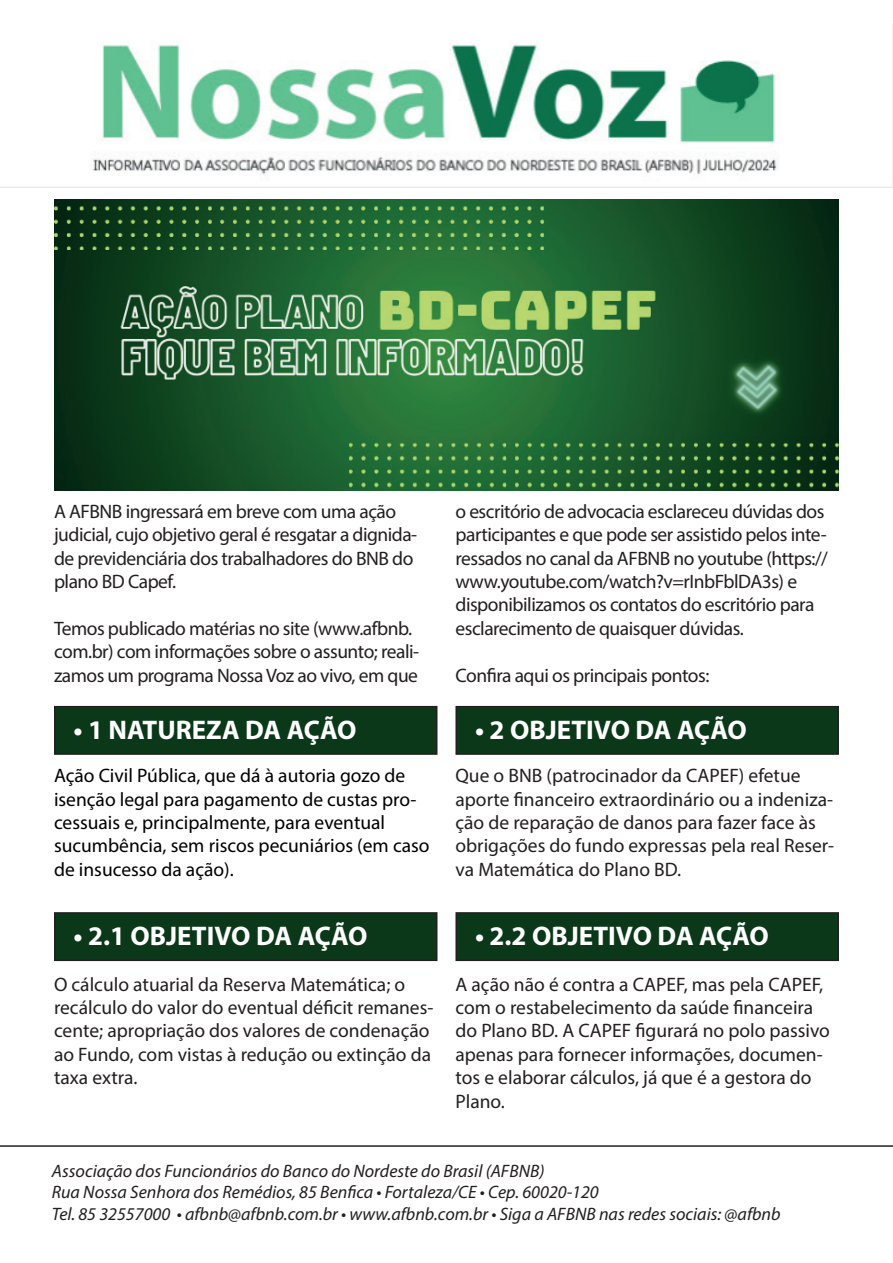
<style>
.page{position:relative;width:893px;height:1263px;background:#fff}
.page>*{position:absolute;margin:0;border:0;box-sizing:border-box;transform-origin:0 0}
.t1{font:700 27px "Myriad Pro";color:#fff}
.t2{font:19.5px/23.4px "Myriad Pro";letter-spacing:-.01em;color:#231f20}
.t3{font:19.5px/23.4px "Myriad Pro";color:#000}
.t4{font:italic 18px/21.6px "Myriad Pro";color:#231f20}
</style>
<div class="page">
<div style="left:55px;top:707px;width:382px;height:47px;background:#0b3819"></div>
<div style="left:54px;top:706px;width:383px;height:49px;border:2px solid #231f20"></div>
<img style="left:92px;top:23px;width:801px;height:164px">
<img style="left:54px;top:200px;width:785px;height:290px">
<div style="left:456px;top:707px;width:382px;height:47px;background:#0b3819"></div>
<div style="left:455px;top:706px;width:384px;height:49px;border:2px solid #231f20"></div>
<div style="left:55px;top:913px;width:382px;height:47px;background:#0b3819"></div>
<div style="left:54px;top:912px;width:383px;height:49px;border:2px solid #231f20"></div>
<div style="left:456px;top:913px;width:382px;height:47px;background:#0b3819"></div>
<div style="left:455px;top:912px;width:384px;height:49px;border:2px solid #231f20"></div>
<hr style="left:0;top:1145px;width:893px;height:2px;background:#231f20">
<p class="t2" style="left:54px;top:499px;width:365px">A AFBNB ingressará em breve com uma ação judicial, cujo objetivo geral é resgatar a dignida&shy;de previdenciária dos trabalhadores do BNB do plano BD Capef.</p>
<p class="t2" style="left:54px;top:616px;width:367px">Temos publicado matérias no site (www.afbnb. com.br) com informações sobre o assunto; reali&shy;zamos um programa Nossa Voz ao vivo, em que</p>
<p class="t2" style="left:455px;top:499px;width:374px">o escritório de advocacia esclareceu dúvidas dos participantes e que pode ser assistido pelos inte&shy;ressados no canal da AFBNB no youtube (https:// www.youtube.com/watch?v=rInbFblDA3s) e disponibilizamos os contatos do escritório para esclarecimento de quaisquer dúvidas.</p>
<p class="t2" style="left:455px;top:663px;width:255px">Confira aqui os principais pontos:</p>
<h1 class="t1" style="left:74px;top:712px;width:285px">• 1 NATUREZA DA AÇÃO</h1>
<h1 class="t1" style="left:475px;top:712px;width:273px">• 2 OBJETIVO DA AÇÃO</h1>
<p class="t2" style="left:455px;top:764px;width:380px">Que o BNB (patrocinador da CAPEF) efetue aporte financeiro extraordinário ou a indeniza&shy;ção de reparação de danos para fazer face às obrigações do fundo expressas pela real Reser&shy;va Matemática do Plano BD.</p>
<p class="t3" style="left:54px;top:764px;width:377px">Ação Civil Pública, que dá à autoria gozo de isenção legal para pagamento de custas pro&shy;cessuais e, principalmente, para eventual sucumbência, sem riscos pecuniários (em caso de insucesso da ação).</p>
<h1 class="t1" style="left:74px;top:918px;width:295px">• 2.1 OBJETIVO DA AÇÃO</h1>
<p class="t2" style="left:54px;top:972px;width:381px">O cálculo atuarial da Reserva Matemática; o recálculo do valor do eventual déficit remanes&shy;cente; apropriação dos valores de condenação ao Fundo, com vistas à redução ou extinção da taxa extra.</p>
<h1 class="t1" style="left:475px;top:918px;width:295px">• 2.2 OBJETIVO DA AÇÃO</h1>
<p class="t2" style="left:455px;top:972px;width:376px">A ação não é contra a CAPEF, mas pela CAPEF, com o restabelecimento da saúde financeira do Plano BD. A CAPEF figurará no polo passivo apenas para fornecer informações, documen&shy;tos e elaborar cálculos, já que é a gestora do Plano.</p>
<p class="t4" style="left:52px;top:1159px;width:730px">Associação dos Funcionários do Banco do Nordeste do Brasil (AFBNB)<br>Rua Nossa Senhora dos Remédios, 85 Benfica • Fortaleza/CE • Cep. 60020-120<br>Tel. 85 32557000 • afbnb@afbnb.com.br • www.afbnb.com.br • Siga a AFBNB nas redes sociais: @afbnb</p>
</div>
